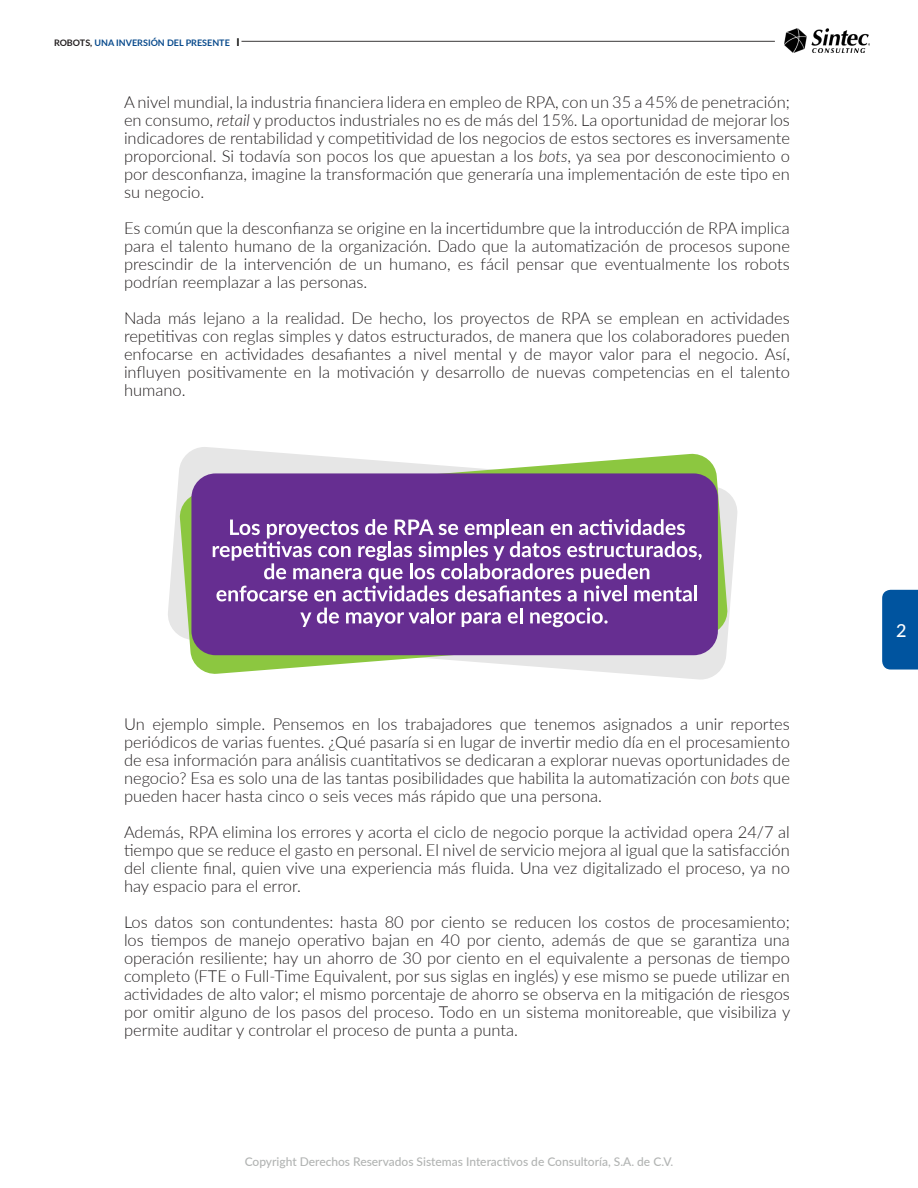
<style>
.page{position:relative;width:918px;height:1188px;background:#fff}
.page>*{position:absolute;margin:0;border:0;box-sizing:border-box;transform-origin:0 0}
.t1{font:500 18px "Lato";color:#fff}
.t2{font:300 16.5px/18px "Lato";color:#231f20;text-align:justify}
.t3{font:500 12px "Lato";color:#b2b4b3}
.t4{font:700 9px "Lato";color:#084a8c}
.s1{color:#231f20}
.s2{font-size:10.8px;color:#040503}
.s3{font-style:italic}
</style>
<div class="page">
<img style="left:784px;top:28px;width:86px;height:24px">
<hr style="left:242px;top:41px;width:533px;height:1px;background:#3a3838">
<div style="left:882px;top:590px;width:36px;height:80px;background:#00549f"></div>
<svg style="left:168px;top:447px;width:569px;height:233px"></svg>
<svg style="left:179px;top:453px;width:549px;height:222px"></svg>
<div style="left:191px;top:473px;width:527px;height:182px;background:#662e91;border-radius:24px"></div>
<svg style="left:213px;top:519px;width:489px;height:82px"></svg>
<hr style="left:694px;top:585px;width:3px;height:16px;background:#fff">
<svg style="left:300px;top:612px;width:11px;height:15px"></svg>
<svg style="left:317px;top:608px;width:22px;height:16px"></svg>
<svg style="left:346px;top:612px;width:83px;height:15px"></svg>
<hr style="left:431px;top:608px;width:3px;height:15px;background:#fff">
<svg style="left:436px;top:612px;width:20px;height:12px"></svg>
<svg style="left:462px;top:612px;width:39px;height:15px"></svg>
<svg style="left:508px;top:608px;width:14px;height:16px"></svg>
<svg style="left:530px;top:608px;width:78px;height:19px"></svg>
<p class="t4" style="left:54px;top:36px;width:187px"><span class="s1">ROBOTS,</span> UNA INVERSIÓN DEL PRESENTE <span class="s2">I</span></p>
<p class="t2" style="left:124px;top:92px;width:667px">A nivel mundial, la industria financiera lidera en empleo de RPA, con un 35 a 45% de penetración; en consumo, <span class="s3">retail</span> y productos industriales no es de más del 15%. La oportunidad de mejorar los indicadores de rentabilidad y competitividad de los negocios de estos sectores es inversamente proporcional. Si todavía son pocos los que apuestan a los <span class="s3">bots</span>, ya sea por desconocimiento o por desconfianza, imagine la transformación que generaría una implementación de este tipo en su negocio.</p>
<p class="t2" style="left:124px;top:218px;width:667px">Es común que la desconfianza se origine en la incertidumbre que la introducción de RPA implica para el talento humano de la organización. Dado que la automatización de procesos supone prescindir de la intervención de un humano, es fácil pensar que eventualmente los robots podrían reemplazar a las personas.</p>
<p class="t2" style="left:124px;top:308px;width:667px">Nada más lejano a la realidad. De hecho, los proyectos de RPA se emplean en actividades repetitivas con reglas simples y datos estructurados, de manera que los colaboradores pueden enfocarse en actividades desafiantes a nivel mental y de mayor valor para el negocio. Así, influyen positivamente en la motivación y desarrollo de nuevas competencias en el talento humano.</p>
<p class="t2" style="left:124px;top:715px;width:667px">Un ejemplo simple. Pensemos en los trabajadores que tenemos asignados a unir reportes periódicos de varias fuentes. ¿Qué pasaría si en lugar de invertir medio día en el procesamiento de esa información para análisis cuantitativos se dedicaran a explorar nuevas oportunidades de negocio? Esa es solo una de las tantas posibilidades que habilita la automatización con <span class="s3">bots</span> que pueden hacer hasta cinco o seis veces más rápido que una persona.</p>
<p class="t2" style="left:124px;top:823px;width:667px">Además, RPA elimina los errores y acorta el ciclo de negocio porque la actividad opera 24/7 al tiempo que se reduce el gasto en personal. El nivel de servicio mejora al igual que la satisfacción del cliente final, quien vive una experiencia más fluida. Una vez digitalizado el proceso, ya no hay espacio para el error.</p>
<p class="t2" style="left:124px;top:913px;width:668px">Los datos son contundentes: hasta 80 por ciento se reducen los costos de procesamiento; los tiempos de manejo operativo bajan en 40 por ciento, además de que se garantiza una operación resiliente; hay un ahorro de 30 por ciento en el equivalente a personas de tiempo completo (FTE o Full-Time Equivalent, por sus siglas en inglés) y ese mismo se puede utilizar en actividades de alto valor; el mismo porcentaje de ahorro se observa en la mitigación de riesgos por omitir alguno de los pasos del proceso. Todo en un sistema monitoreable, que visibiliza y permite auditar y controlar el proceso de punta a punta.</p>
<p class="t3" style="left:245px;top:1153px;width:430px">Copyright Derechos Reservados Sistemas Interactivos de Consultoría, S.A. de C.V.</p>
<p class="t1" style="left:896px;top:617px;width:12px">2</p>
</div>
